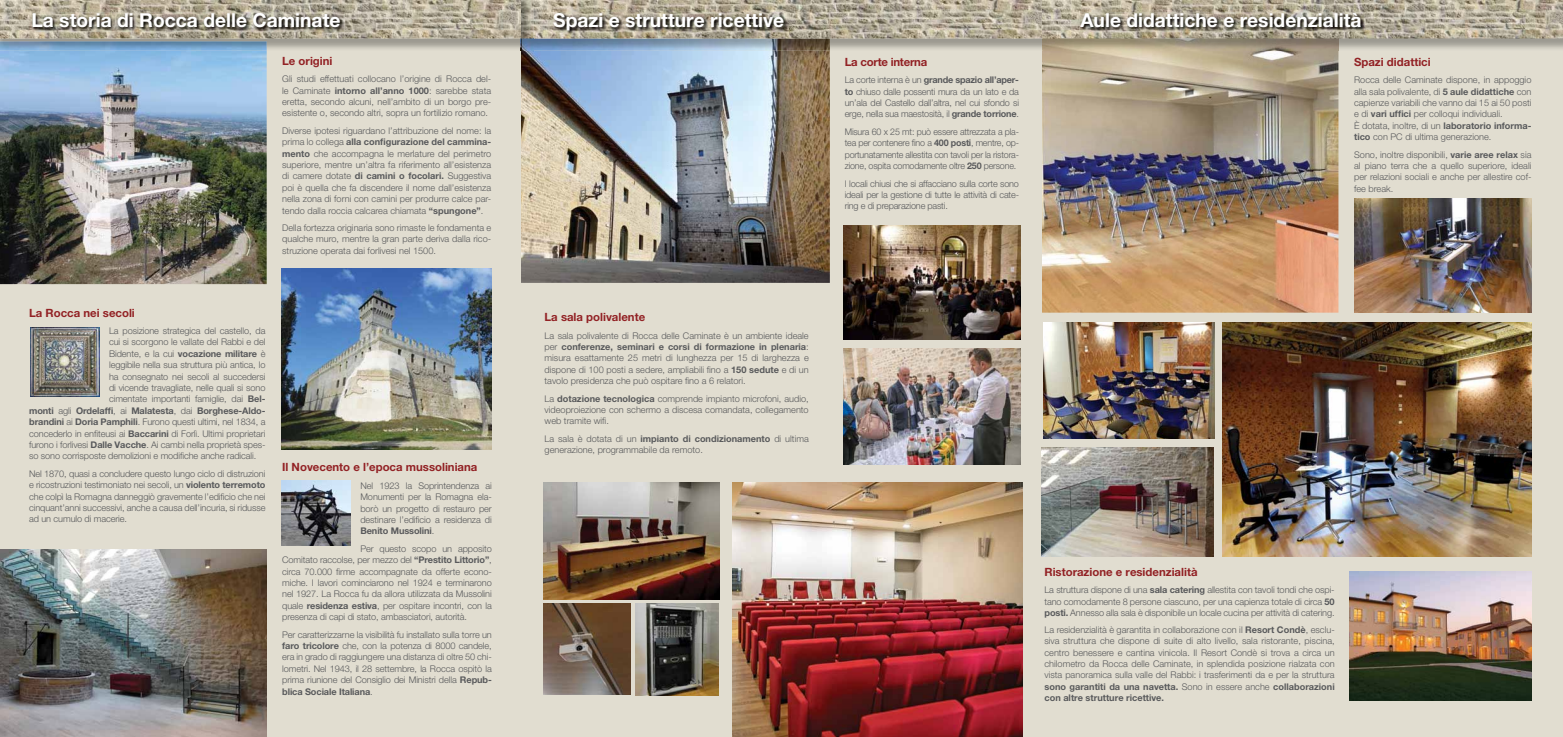
<style>
.page{position:relative;width:1563px;height:737px;background:#e1ddd0}
.page>*{position:absolute;margin:0;border:0;box-sizing:border-box;transform-origin:0 0}
.t1{font:700 19.25px "Helvetica Neue";color:#fff}
.t2{font:700 11.38px "Helvetica Neue";color:#922124}
.t3{font:700 11.38px "Helvetica Neue";letter-spacing:-.02em;color:#922124}
.t4{font:300 9.19px/11.4px "Helvetica Neue";letter-spacing:-.01em;color:#58595b;text-align:justify}
.t5{font:700 9.19px "Helvetica Neue";letter-spacing:-.01em;color:#58595b}
.s1{font-weight:700}
.s2{font-weight:300}
</style>
<div class="page">
<img style="left:1042px;top:51px;width:296px;height:262px">
<img style="left:521px;top:51px;width:309px;height:232px">
<img style="left:0;top:51px;width:267px;height:233px">
<img style="left:830px;top:38px;width:212px;height:11px">
<img style="left:1042px;top:38px;width:521px;height:13px">
<img style="left:533px;top:38px;width:297px;height:13px">
<img style="left:521px;top:0;width:1042px;height:38px">
<img style="left:0;top:0;width:521px;height:51px">
<img style="left:0;top:41px;width:267px;height:10px">
<svg style="left:521px;top:38px;width:12px;height:13px"></svg>
<img style="left:0;top:549px;width:267px;height:188px">
<img style="left:32px;top:12px;width:313px;height:20px">
<img style="left:281px;top:269px;width:210px;height:181px">
<svg style="left:1044px;top:38px;width:10px;height:13px"></svg>
<img style="left:30px;top:327px;width:69px;height:69px">
<img style="left:553px;top:12px;width:235px;height:23px">
<img style="left:1079px;top:12px;width:286px;height:20px">
<img style="left:282px;top:480px;width:68px;height:65px">
<img style="left:843px;top:225px;width:178px;height:115px">
<img style="left:732px;top:482px;width:291px;height:255px">
<img style="left:543px;top:482px;width:176px;height:117px">
<img style="left:543px;top:604px;width:87px;height:90px">
<img style="left:636px;top:603px;width:83px;height:92px">
<img style="left:843px;top:348px;width:178px;height:116px">
<img style="left:1222px;top:322px;width:309px;height:234px">
<img style="left:1354px;top:198px;width:177px;height:115px">
<img style="left:1043px;top:322px;width:171px;height:116px">
<img style="left:1349px;top:571px;width:182px;height:129px">
<img style="left:1042px;top:447px;width:171px;height:109px">
<h1 class="t1" style="left:32px;top:9px;width:310px">La storia di Rocca delle Caminate</h1>
<p class="t2" style="left:282px;top:54px;width:52px">Le origini</p>
<p class="t4" style="left:282px;top:73px;width:210px">Gli studi effettuati collocano l’origine di Rocca del&shy;le Caminate <span class="s1">intorno all’anno 1000</span>: sarebbe stata eretta, secondo alcuni, nell’ambito di un borgo pre&shy;esistente o, secondo altri, sopra un fortilizio romano.</p>
<p class="t4" style="left:282px;top:125px;width:210px">Diverse ipotesi riguardano l’attribuzione del nome: la prima lo collega <span class="s1">alla configurazione del cammina&shy;mento</span> che accompagna le merlature del perimetro superiore, mentre un’altra fa riferimento all’esistenza di camere dotate <span class="s1">di camini o focolari.</span> Suggestiva poi è quella che fa discendere il nome dall’esistenza nella zona di forni con camini per produrre calce par&shy;tendo dalla roccia calcarea chiamata <span class="s1">“spungone”</span>.</p>
<p class="t4" style="left:282px;top:222px;width:210px">Della fortezza originaria sono rimaste le fondamenta e qualche muro, mentre la gran parte deriva dalla rico&shy;struzione operata dai forlivesi nel 1500.</p>
<p class="t2" style="left:29px;top:305px;width:107px">La Rocca nei secoli</p>
<p class="t4" style="left:109px;top:325px;width:158px">La posizione strategica del castello, da</p>
<p class="t4" style="left:109px;top:336px;width:158px">cui si scorgono le vallate del Rabbi e del</p>
<p class="t5" style="left:109px;top:348px;width:158px"><span class="s2">Bidente, e la cui</span> vocazione militare <span class="s2">è</span></p>
<p class="t4" style="left:109px;top:359px;width:158px">leggibile nella sua struttura più antica, lo</p>
<p class="t4" style="left:109px;top:370px;width:158px">ha consegnato nei secoli al succedersi</p>
<p class="t4" style="left:109px;top:382px;width:158px">di vicende travagliate, nelle quali si sono</p>
<p class="t4" style="left:109px;top:393px;width:158px">cimentate importanti famiglie, dai <span class="s1">Bel-</span></p>
<p class="t5" style="left:29px;top:405px;width:238px">monti <span class="s2">agli</span> Ordelaffi<span class="s2">, ai</span> Malatesta<span class="s2">, dai</span> Borghese-Aldo-</p>
<p class="t4" style="left:29px;top:416px;width:238px"><span class="s1">brandini</span> ai <span class="s1">Doria Pamphili</span>. Furono questi ultimi, nel 1834, a</p>
<p class="t4" style="left:29px;top:427px;width:238px">concederlo in enfiteusi ai <span class="s1">Baccarini</span> di Forlì. Ultimi proprietari</p>
<p class="t4" style="left:29px;top:439px;width:238px">furono i forlivesi <span class="s1">Dalle Vacche</span>. Ai cambi nella proprietà spes-</p>
<p class="t4" style="left:29px;top:450px;width:229px">so sono corrisposte demolizioni e modifiche anche radicali.</p>
<p class="t4" style="left:29px;top:467px;width:238px">Nel 1870, quasi a concludere questo lungo ciclo di distruzioni e ricostruzioni testimoniato nei secoli, un <span class="s1">violento terremoto </span>che colpì la Romagna danneggiò gravemente l’edificio che nei cinquant’anni successivi, anche a causa dell’incuria, si ridusse ad un cumulo di macerie.</p>
<p class="t2" style="left:282px;top:460px;width:197px">Il Novecento e l’epoca mussoliniana</p>
<p class="t4" style="left:360px;top:479px;width:133px">Nel 1923 la Soprintendenza ai Monumenti per la Romagna ela&shy;borò un progetto di restauro per destinare l’edificio a residenza di <span class="s1">Benito Mussolini</span>.</p>
<p class="t4" style="left:282px;top:542px;width:211px;text-indent:78px">Per questo scopo un apposito Comitato raccolse, per mezzo del <span class="s1">“Prestito Littorio”</span>, circa 70.000 firme accompagnate da offerte econo&shy;miche. I lavori cominciarono nel 1924 e terminarono nel 1927. La Rocca fu da allora utilizzata da Mussolini quale <span class="s1">residenza estiva</span>, per ospitare incontri, con la presenza di capi di stato, ambasciatori, autorità.</p>
<p class="t4" style="left:282px;top:628px;width:211px">Per caratterizzarne la visibilità fu installato sulla torre un <span class="s1">faro tricolore</span> che, con la potenza di 8000 candele, era in grado di raggiungere una distanza di oltre 50 chi&shy;lometri. Nel 1943, il 28 settembre, la Rocca ospitò la prima riunione del Consiglio dei Ministri della <span class="s1">Repub&shy;blica Sociale Italiana</span>.</p>
<h1 class="t1" style="left:553px;top:9px;width:233px">Spazi e strutture ricettive</h1>
<h1 class="t1" style="left:1080px;top:9px;width:283px">Aule didattiche e residenzialità</h1>
<p class="t3" style="left:845px;top:55px;width:84px">La corte interna</p>
<p class="t4" style="left:845px;top:74px;width:176px">La corte interna è un <span class="s1">grande spazio all’aper&shy;to</span> chiuso dalle possenti mura da un lato e da un’ala del Castello dall’altra, nel cui sfondo si erge, nella sua maestosità, il <span class="s1">grande torrione</span>.</p>
<p class="t4" style="left:845px;top:126px;width:176px">Misura 60 x 25 mt: può essere attrezzata a pla&shy;tea per contenere fino a <span class="s1">400 posti</span>, mentre, op&shy;portunatamente allestita con tavoli per la ristora&shy;zione, ospita comodamente oltre <span class="s1">250</span> persone.</p>
<p class="t4" style="left:845px;top:177px;width:176px">I locali chiusi che si affacciano sulla corte sono ideali per la gestione di tutte le attività di cate&shy;ring e di preparazione pasti.</p>
<p class="t2" style="left:1354px;top:55px;width:78px">Spazi didattici</p>
<p class="t4" style="left:1354px;top:74px;width:179px;text-align:left">Rocca delle Caminate dispone, in appoggio alla sala polivalente, di <span class="s1">5 aule didattiche</span> con capienze variabili che vanno dai 15 ai 50 posti e di <span class="s1">vari uffici</span> per colloqui individuali.<br>È dotata, inoltre, di un <span class="s1">laboratorio informa&shy;tico</span> con PC di ultima generazione.</p>
<p class="t4" style="left:1354px;top:148px;width:179px">Sono, inoltre disponibili, <span class="s1">varie aree relax</span> sia al piano terra che a quello superiore, ideali per relazioni sociali e anche per allestire cof&shy;fee break.</p>
<p class="t2" style="left:544px;top:310px;width:102px">La sala polivalente</p>
<p class="t4" style="left:544px;top:329px;width:266px">La sala polivalente di Rocca delle Caminate è un ambiente ideale per <span class="s1">conferenze, seminari e corsi di formazione in plenaria</span>: misura esattamente 25 metri di lunghezza per 15 di larghezza e dispone di 100 posti a sedere, ampliabili fino a <span class="s1">150 sedute</span> e di un tavolo presidenza che può ospitare fino a 6 relatori.</p>
<p class="t4" style="left:544px;top:392px;width:266px">La <span class="s1">dotazione tecnologica</span> comprende impianto microfoni, audio, videoproiezione con schermo a discesa comandata, collegamento web tramite wifi.</p>
<p class="t4" style="left:544px;top:433px;width:266px">La sala è dotata di un <span class="s1">impianto di condizionamento</span> di ultima generazione, programmabile da remoto.</p>
<p class="t2" style="left:1044px;top:565px;width:155px">Ristorazione e residenzialità</p>
<p class="t4" style="left:1044px;top:584px;width:292px">La struttura dispone di una <span class="s1">sala catering</span> allestita con tavoli tondi che ospi&shy;tano comodamente 8 persone ciascuno, per una capienza totale di circa <span class="s1">50 posti.</span> Annesso alla sala è disponibile un locale cucina per attività di catering.</p>
<p class="t4" style="left:1044px;top:623px;width:292px">La residenzialità è garantita in collaborazione con il <span class="s1">Resort Condè</span>, esclu&shy;siva struttura che dispone di suite di alto livello, sala ristorante, piscina, centro benessere e cantina vinicola. Il Resort Condè si trova a circa un chilometro da Rocca delle Caminate, in splendida posizione rialzata con vista panoramica sulla valle del Rabbi: i trasferimenti da e per la struttura <span class="s1">sono garantiti da una navetta.</span> Sono in essere anche <span class="s1">collaborazioni con altre strutture ricettive.</span></p>
</div>
